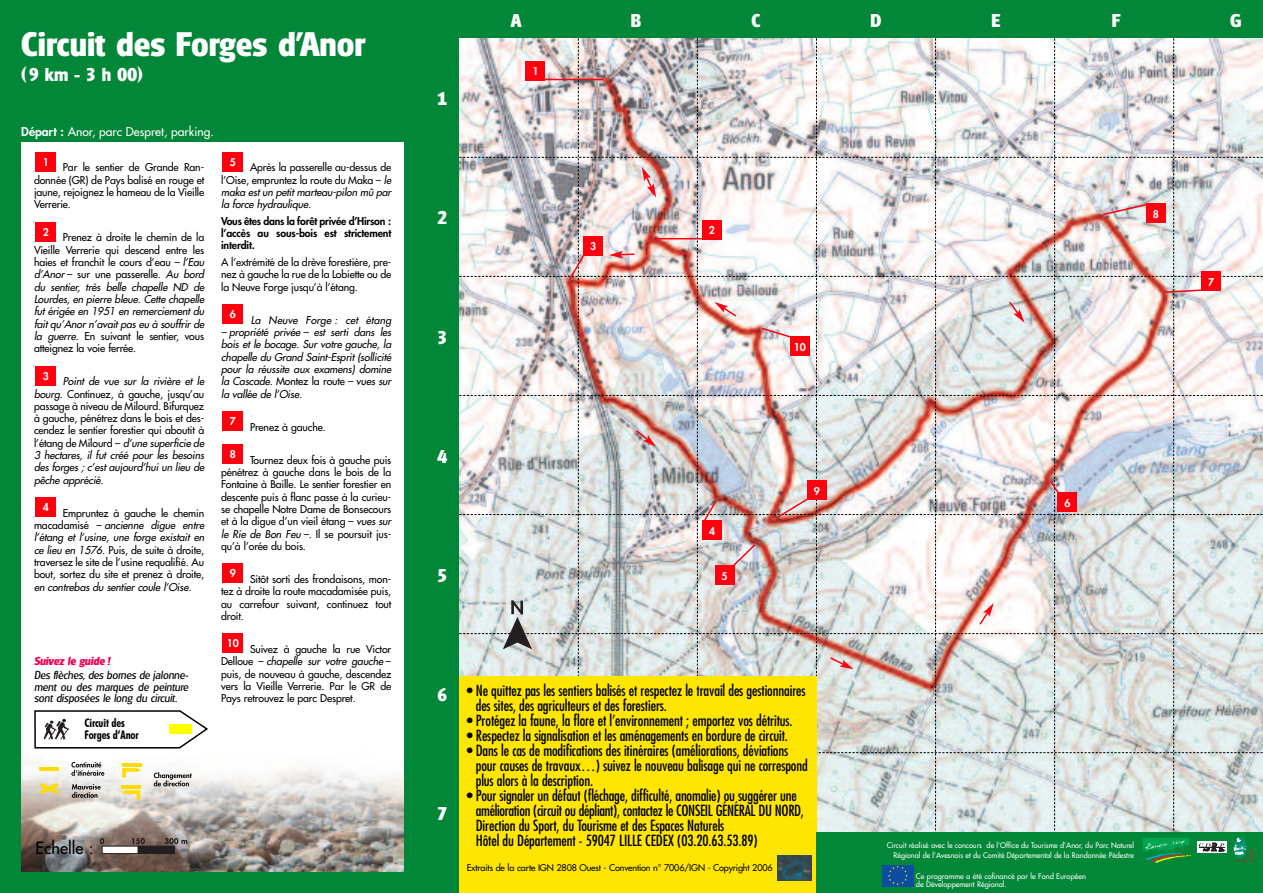
<style>
.page{position:relative;width:1263px;height:893px;background:#018737}
.page>*{position:absolute;margin:0;border:0;box-sizing:border-box;transform-origin:0 0}
.t1{font:700 33px "Glasgow";color:#fff}
.t2{font:700 18px "Glasgow";color:#fff}
.t3{font:16.5px "Futura";color:#000}
.t4{font:condensed 15px/15px "Futura";letter-spacing:-.01em;color:#000}
.t5{font:12px "Futura";color:#fff}
.t6{font:700 condensed 12px/12px "Futura BT";letter-spacing:-.01em;color:#000;scale:.94 1}
.t7{font:italic 11.25px/11.7px "Glasgow";letter-spacing:-.01em;color:#000;text-align:justify}
.t8{font:italic 700 11.25px "Glasgow";letter-spacing:-.01em;color:#f50252}
.t9{font:10.5px/12.3px "Futura";letter-spacing:-.01em;color:#000;text-align:justify}
.t10{font:italic 10.5px/12.3px "Futura";letter-spacing:-.01em;color:#000;text-align:justify}
.t11{font:800 10.5px/12.3px "Futura";letter-spacing:-.01em;color:#000;text-align:justify}
.t12{font:800 10.5px "Futura";color:#fff}
.t13{font:italic 10.5px "Futura";letter-spacing:.01em;color:#000}
.t14{font:9px "Futura";letter-spacing:-.015em;color:#000}
.t15{font:7.5px/10.2px "Futura";color:#fff;text-align:right}
.s1{font-weight:800}
.s2{font-style:normal}
.s3{font-style:italic}
</style>
<div class="page">
<div style="left:21px;top:142px;width:383px;height:730px;background:#fff"></div>
<img style="left:21px;top:645px;width:383px;height:227px">
<div style="left:459px;top:676px;width:357px;height:217px;background:#ffe602"></div>
<div style="left:102px;top:846px;width:36px;height:7px;background:#fff"></div>
<div style="left:102px;top:846px;width:37px;height:8px;border:1px solid #231f20"></div>
<div style="left:138px;top:846px;width:36px;height:7px;background:#231f20"></div>
<div style="left:138px;top:846px;width:37px;height:8px;border:1px solid #231f20"></div>
<svg style="left:132px;top:838px;width:13px;height:6px"></svg>
<svg style="left:100px;top:838px;width:4px;height:6px"></svg>
<svg style="left:165px;top:838px;width:22px;height:6px"></svg>
<hr style="left:39px;top:767px;width:19px;height:3px;background:#ffdc01">
<svg style="left:71px;top:762px;width:33px;height:14px"></svg>
<svg style="left:154px;top:772px;width:38px;height:14px"></svg>
<svg style="left:72px;top:784px;width:29px;height:14px"></svg>
<svg style="left:40px;top:783px;width:19px;height:11px"></svg>
<svg style="left:122px;top:768px;width:19px;height:10px"></svg>
<hr style="left:122px;top:763px;width:19px;height:4px;background:#ffdc01">
<svg style="left:121px;top:790px;width:19px;height:10px"></svg>
<hr style="left:121px;top:785px;width:19px;height:4px;background:#ffdc01">
<svg style="left:34px;top:710px;width:174px;height:38px"></svg>
<div style="left:223px;top:634px;width:20px;height:19px;background:#ff000f"></div>
<div style="left:223px;top:564px;width:20px;height:19px;background:#ff000f"></div>
<div style="left:223px;top:445px;width:20px;height:19px;background:#ff000f"></div>
<div style="left:223px;top:412px;width:20px;height:19px;background:#ff000f"></div>
<div style="left:223px;top:305px;width:20px;height:19px;background:#ff000f"></div>
<div style="left:223px;top:152px;width:20px;height:19px;background:#ff000f"></div>
<div style="left:36px;top:498px;width:20px;height:19px;background:#ff000f"></div>
<div style="left:36px;top:366px;width:20px;height:19px;background:#ff000f"></div>
<div style="left:36px;top:222px;width:20px;height:19px;background:#ff000f"></div>
<div style="left:36px;top:152px;width:20px;height:19px;background:#ff000f"></div>
<div style="left:882px;top:865px;width:31px;height:22px;background:#0d4da1"></div>
<img style="left:459px;top:38px;width:804px;height:847px">
<h1 class="t1" style="left:21px;top:25px;width:345px">Circuit des Forges d’Anor</h1>
<h2 class="t2" style="left:21px;top:64px;width:123px">(9 km - 3 h 00)</h2>
<p class="t5" style="left:21px;top:125px;width:194px"><span class="s1">Départ :</span> Anor, parc Despret, parking.</p>
<p class="t12" style="left:43px;top:157px;width:8px">1</p>
<p class="t9" style="left:34px;top:162px;width:172px;text-indent:29px">Par le sentier de Grande Ran&shy;donnée (GR) de Pays balisé en rouge et jaune, rejoignez le hameau de la Vieille Verrerie.</p>
<p class="t10" style="left:34px;top:232px;width:172px;text-indent:29px"><span class="s2">Prenez à droite le chemin de la Vieille Verrerie qui descend entre les haies et franchit le cours d’eau –</span> l’Eau d’Anor <span class="s2">– sur une passerelle.</span> Au bord du sentier, très belle chapelle ND de Lourdes, en pierre bleue. Cette chapelle fut érigée en 1951 en remerciement du fait qu’Anor n’avait pas eu à souffrir de la guerre<span class="s2">. En suivant le sentier, vous atteignez la voie ferrée.</span></p>
<p class="t9" style="left:34px;top:376px;width:172px;text-indent:29px"><span class="s3">Point de vue sur la rivière et le bourg</span>. Continuez, à gauche, jusqu’au passage à niveau de Milourd. Bifurquez à gauche, pénétrez dans le bois et des&shy;cendez le sentier forestier qui aboutit à l’étang de Milourd – <span class="s3">d’une superficie de 3 hectares, il fut créé pour les besoins des forges ; c’est aujourd’hui un lieu de pêche apprécié.</span></p>
<p class="t9" style="left:34px;top:507px;width:172px;text-indent:29px">Empruntez à gauche le chemin macadamisé – <span class="s3">ancienne digue entre l’étang et l’usine, une forge existait en ce lieu en 1576</span>. Puis, de suite à droite, traversez le site de l’usine requalifié. Au bout, sortez du site et prenez à droite,</p>
<p class="t10" style="left:34px;top:581px;width:159px">en contrebas du sentier coule l’Oise.</p>
<p class="t12" style="left:43px;top:227px;width:8px">2</p>
<p class="t12" style="left:43px;top:371px;width:8px">3</p>
<p class="t12" style="left:43px;top:502px;width:8px">4</p>
<p class="t8" style="left:34px;top:655px;width:78px">Suivez le guide !</p>
<p class="t7" style="left:34px;top:669px;width:156px">Des flèches, des bornes de jalonne&shy;ment ou des marques de peinture sont disposées le long du circuit.</p>
<p class="t6" style="left:84px;top:718px;width:59px">Circuit des<br>Forges d’Anor</p>
<p class="t12" style="left:230px;top:157px;width:8px">5</p>
<p class="t9" style="left:221px;top:162px;width:172px;text-indent:29px">Après la passerelle au-dessus de l’Oise, empruntez la route du Maka – <span class="s3">le maka est un petit marteau-pilon mû par la force hydraulique.</span></p>
<p class="t11" style="left:221px;top:216px;width:172px">Vous êtes dans la forêt privée d’Hirson : l’accès au sous-bois est strictement interdit.</p>
<p class="t9" style="left:221px;top:257px;width:172px">A l’extrémité de la drève forestière, pre&shy;nez à gauche la rue de la Lobiette ou de la Neuve Forge jusqu’à l’étang.</p>
<p class="t13" style="left:251px;top:315px;width:142px">La Neuve Forge : cet étang</p>
<p class="t10" style="left:221px;top:327px;width:172px">– propriété privée – est serti dans les bois et le bocage. Sur votre gauche, la chapelle du Grand Saint-Esprit (sollicité pour la réussite aux examens) domine la Cascade. <span class="s2">Montez la route –</span> vues sur la vallée de l’Oise.</p>
<p class="t9" style="left:250px;top:421px;width:77px">Prenez à gauche.</p>
<p class="t9" style="left:221px;top:454px;width:172px;text-indent:29px">Tournez deux fois à gauche puis pénétrez à gauche dans le bois de la Fontaine à Baille. Le sentier forestier en descente puis à flanc passe à la curieu&shy;se chapelle Notre Dame de Bonsecours et à la digue d’un vieil étang – <span class="s3">vues sur le Rie de Bon Feu –.</span> Il se poursuit jus&shy;qu’à l’orée du bois.</p>
<p class="t9" style="left:221px;top:574px;width:172px;text-indent:29px">Sitôt sorti des frondaisons, mon&shy;tez à droite la route macadamisée puis, au carrefour suivant, continuez tout droit.</p>
<p class="t9" style="left:221px;top:644px;width:172px;text-indent:29px">Suivez à gauche la rue Victor Delloue – <span class="s3">chapelle sur votre gauche</span> – puis, de nouveau à gauche, descendez vers la Vieille Verrerie. Par le GR de Pays retrouvez le parc Despret.</p>
<p class="t12" style="left:230px;top:309px;width:8px">6</p>
<p class="t12" style="left:230px;top:416px;width:8px">7</p>
<p class="t12" style="left:230px;top:449px;width:8px">8</p>
<p class="t12" style="left:230px;top:568px;width:8px">9</p>
<p class="t12" style="left:227px;top:638px;width:14px">10</p>
<h3 class="t3" style="left:36px;top:840px;width:59px">Echelle :</h3>
<h2 class="t2" style="left:437px;top:89px;width:12px">1</h2>
<h2 class="t2" style="left:511px;top:10px;width:12px">A</h2>
<h2 class="t2" style="left:631px;top:10px;width:12px">B</h2>
<h2 class="t2" style="left:751px;top:10px;width:11px">C</h2>
<h2 class="t2" style="left:870px;top:10px;width:12px">D</h2>
<h2 class="t2" style="left:991px;top:10px;width:11px">E</h2>
<h2 class="t2" style="left:1112px;top:10px;width:10px">F</h2>
<h2 class="t2" style="left:1230px;top:10px;width:13px">G</h2>
<p class="t12" style="left:532px;top:66px;width:8px">1</p>
<h2 class="t2" style="left:437px;top:208px;width:12px">2</h2>
<h2 class="t2" style="left:437px;top:327px;width:12px">3</h2>
<h2 class="t2" style="left:437px;top:446px;width:12px">4</h2>
<h2 class="t2" style="left:437px;top:565px;width:12px">5</h2>
<p class="t12" style="left:590px;top:241px;width:8px">3</p>
<p class="t12" style="left:709px;top:226px;width:8px">2</p>
<p class="t12" style="left:709px;top:526px;width:8px">4</p>
<p class="t12" style="left:722px;top:571px;width:8px">5</p>
<p class="t12" style="left:794px;top:342px;width:14px">10</p>
<p class="t12" style="left:814px;top:486px;width:8px">9</p>
<h2 class="t2" style="left:437px;top:684px;width:12px">6</h2>
<h2 class="t2" style="left:437px;top:803px;width:12px">7</h2>
<h3 class="t4" style="left:476px;top:684px;width:331px;text-indent:-9px">• Ne quittez pas les sentiers balisés et respectez le travail des gestionnaires des sites, des agriculteurs et des forestiers.</h3>
<h3 class="t4" style="left:467px;top:714px;width:327px">• Protégez la faune, la flore et l’environnement ; emportez vos détritus.</h3>
<h3 class="t4" style="left:467px;top:729px;width:323px">• Respectez la signalisation et les aménagements en bordure de circuit.</h3>
<h3 class="t4" style="left:476px;top:744px;width:334px;text-indent:-9px">• Dans le cas de modifications des itinéraires (améliorations, déviations pour causes de travaux…) suivez le nouveau balisage qui ne correspond plus alors à la description.</h3>
<p class="t4" style="left:476px;top:789px;width:330px;text-indent:-9px">• Pour signaler un défaut (fléchage, difficulté, anomalie) ou suggérer une amélioration (circuit ou dépliant), contactez le CONSEIL GÉNÉRAL DU NORD, Direction du Sport, du Tourisme et des Espaces Naturels<br>Hôtel du Département - 59047 LILLE CEDEX (03.20.63.53.89)</p>
<p class="t14" style="left:467px;top:863px;width:307px">Extraits de la carte IGN 2808 Ouest - Convention n° 7006/IGN - Copyright 2006</p>
<p class="t12" style="left:1153px;top:209px;width:8px">8</p>
<p class="t12" style="left:1208px;top:277px;width:8px">7</p>
<p class="t12" style="left:1064px;top:498px;width:8px">6</p>
<p class="t15" style="left:887px;top:841px;width:249px">Circuit réalisé avec le concours de l’Office du Tourisme d’Anor, du Parc Naturel<br>Régional de l’Avesnois et du Comité Départemental de la Randonnée Pédestre</p>
<p class="t15" style="left:916px;top:873px;width:172px;line-height:7.5px;text-align:left">Ce programme a été cofinancé par le Fond Européen de Développement Régional.</p>
</div>
